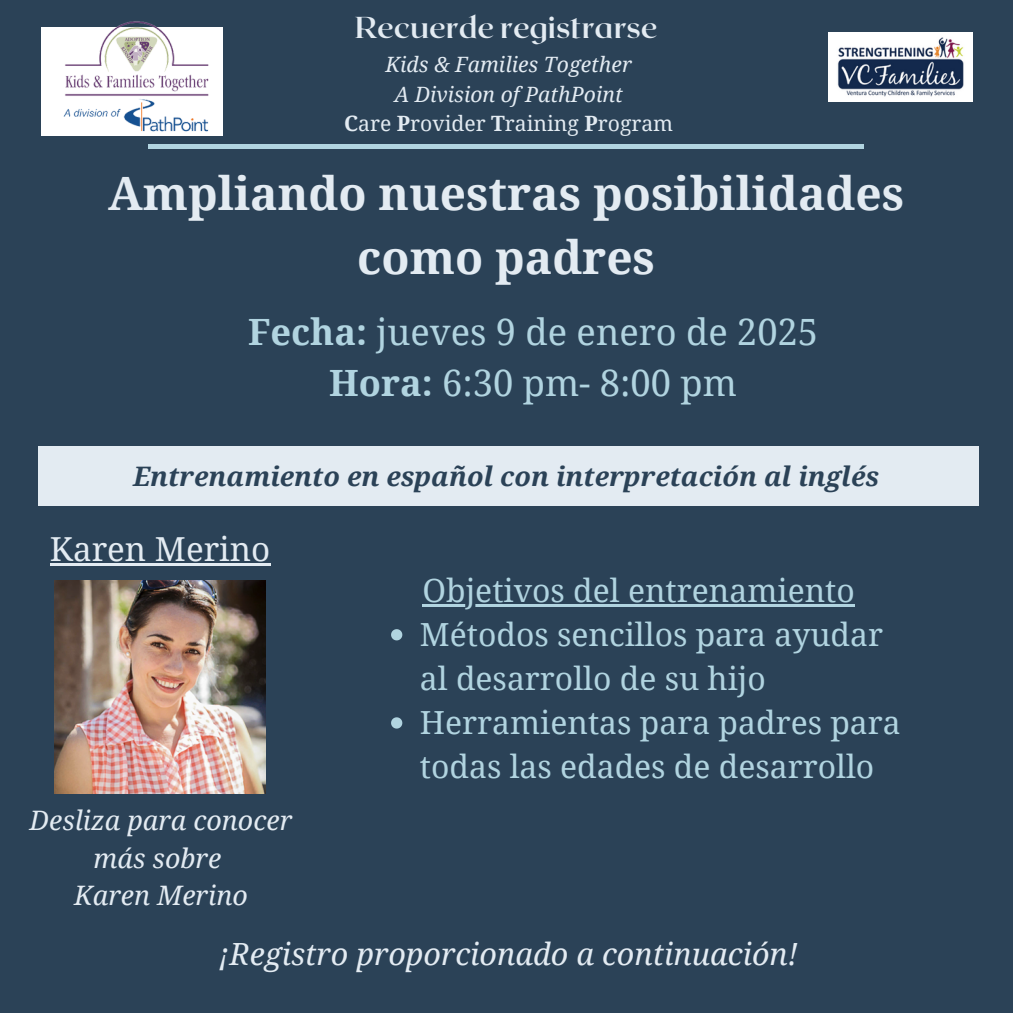
<style>
.page{position:relative;width:1013px;height:1013px;background:#fff}
.page>*{position:absolute;margin:0;border:0;box-sizing:border-box;transform-origin:0 0}
.t1{font:700 46px/63.8px "Noto Serif";color:#e3ebf2;text-align:center}
.t2{font:36.25px/50.6px "Noto Serif";color:#b1d4e0;text-align:center}
.t3{font:33.12px "Noto Serif";color:#e3ebf2}
.t4{font:31.88px/44px "Noto Serif";color:#b1d4e0}
.t5{font:italic 30.62px "Noto Serif";color:#e3ebf2}
.t6{font:700 30.12px "Roxborough CF";color:#e3ebf2}
.t7{font:italic 700 26.88px "Noto Serif";color:#2b4257}
.t8{font:italic 26.88px/37.5px "Noto Serif";color:#e3ebf2;text-align:center}
.t9{font:italic 21.12px "Noto Serif";color:#e3ebf2}
.t10{font:21.12px "Noto Serif";color:#e3ebf2}
.s1{font-weight:700}
</style>
<div class="page">
<div style="left:0;top:0;width:1012px;height:1012px;background:#2b4257"></div>
<div style="left:149px;top:144px;width:714px;height:5px;background:#b1d4e0"></div>
<img style="left:828px;top:33px;width:144px;height:68px">
<img style="left:54px;top:580px;width:211px;height:213px">
<div style="left:39px;top:446px;width:939px;height:60px;background:#e3ebf2"></div>
<hr style="left:50px;top:563px;width:220px;height:3px;background:#e3ebf2">
<img style="left:41px;top:21px;width:182px;height:128px">
<hr style="left:422px;top:604px;width:432px;height:2px;background:#b1d4e0">
<svg style="left:391px;top:629px;width:11px;height:11px"></svg>
<svg style="left:391px;top:717px;width:11px;height:11px"></svg>
<p class="t6" style="left:355px;top:8px;width:304px">Recuerde registrarse</p>
<p class="t9" style="left:385px;top:50px;width:248px">Kids &amp; Families Together</p>
<p class="t9" style="left:394px;top:79px;width:230px">A Division of PathPoint</p>
<p class="t10" style="left:344px;top:108px;width:331px"><span class="s1">C</span>are <span class="s1">P</span>rovider <span class="s1">T</span>raining <span class="s1">P</span>rogram</p>
<h3 class="t1" style="left:108px;top:161px;width:797px">Ampliando nuestras posibilidades como padres</h3>
<p class="t2" style="left:248px;top:306px;width:571px"><span class="s1">Fecha:</span> jueves 9 de enero de 2025<br><span class="s1">Hora:</span> 6:30 pm- 8:00 pm</p>
<h6 class="t7" style="left:133px;top:457px;width:747px">Entrenamiento en español con interpretación al inglés</h6>
<p class="t3" style="left:50px;top:526px;width:222px">Karen Merino</p>
<p class="t8" style="left:30px;top:800px;width:264px">Desliza para conocer más sobre<br>Karen Merino</p>
<h1 class="t4" style="left:422px;top:567px;width:434px">Objetivos del entrenamiento</h1>
<h2 class="t4" style="left:420px;top:611px;width:464px">Métodos sencillos para ayudar al desarrollo de su hijo</h2>
<h5 class="t4" style="left:420px;top:699px;width:482px">Herramientas para padres para todas las edades de desarrollo</h5>
<h2 class="t5" style="left:219px;top:932px;width:580px">¡Registro proporcionado a continuación!</h2>
</div>
